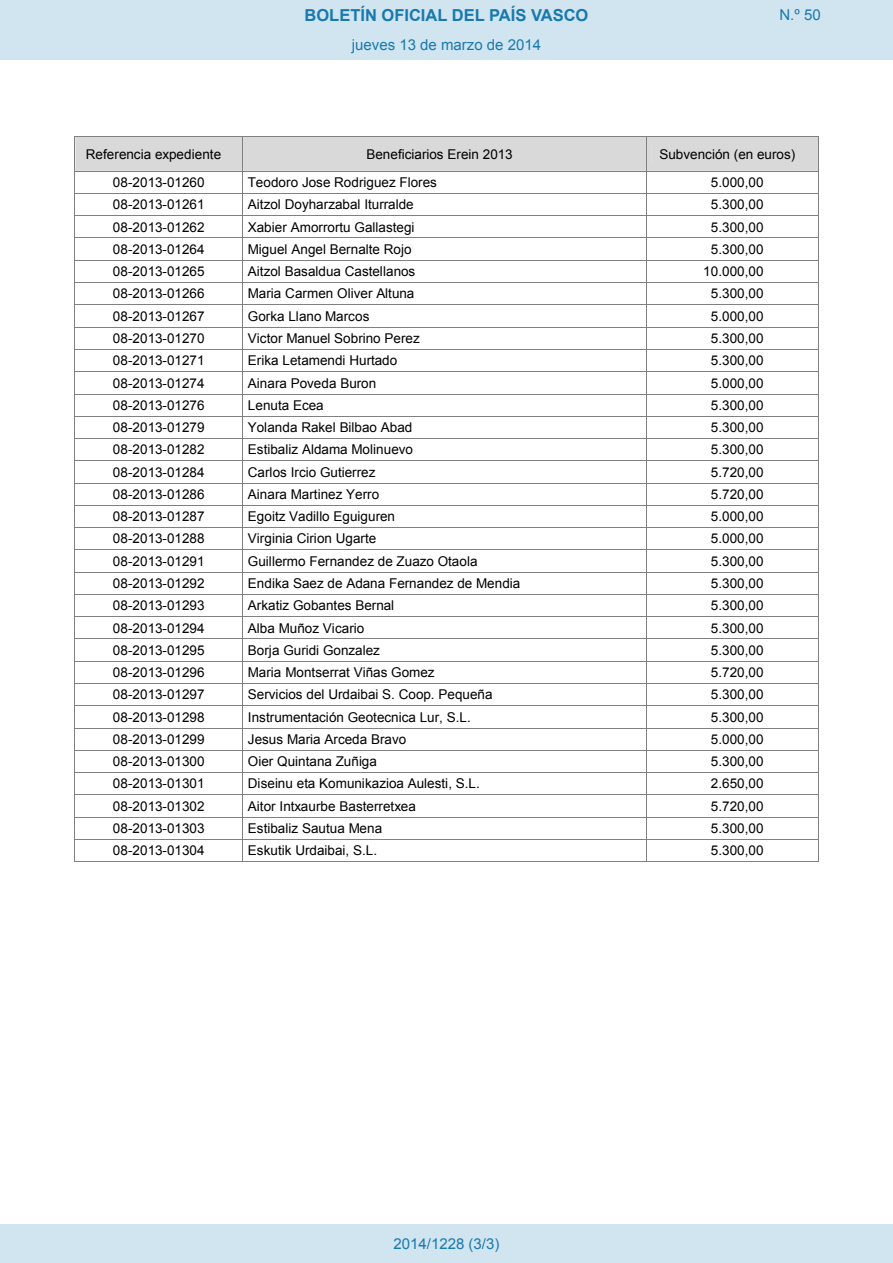
<style>
.page{position:relative;width:893px;height:1263px;background:#fff}
.page>*{position:absolute;margin:0;border:0;box-sizing:border-box;transform-origin:0 0}
.t1{font:700 16.5px "Arial";color:#1879ad}
.Paginacion_Centro{font:15px "Arial";color:#1879ad}
.t2{font:13.5px "Arial";letter-spacing:.005em;color:#000}
</style>
<div class="page">
<svg style="left:75px;top:136px;width:744px;height:726px"></svg>
<div style="left:0;top:0;width:893px;height:60px;background:#d0e5f0"></div>
<div style="left:0;top:1225px;width:893px;height:38px;background:#d0e5f0"></div>
<p class="t1" style="left:305px;top:4px;width:285px">BOLETÍN OFICIAL DEL PAÍS VASCO</p>
<p class="Paginacion_Centro" style="left:779px;top:5px;width:43px">N.º 50</p>
<p class="Paginacion_Centro" style="left:352px;top:35px;width:191px">jueves 13 de marzo de 2014</p>
<p class="t2" style="left:86px;top:145px;width:137px">Referencia expediente</p>
<p class="t2" style="left:366px;top:145px;width:148px">Beneficiarios Erein 2013</p>
<p class="t2" style="left:659px;top:145px;width:138px">Subvención (en euros)</p>
<p class="t2" style="left:113px;top:173px;width:93px">08-2013-01260</p>
<p class="t2" style="left:248px;top:173px;width:190px">Teodoro Jose Rodriguez Flores</p>
<p class="t2" style="left:711px;top:173px;width:54px">5.000,00</p>
<p class="t2" style="left:113px;top:196px;width:93px">08-2013-01261</p>
<p class="t2" style="left:248px;top:196px;width:167px">Aitzol Doyharzabal Iturralde</p>
<p class="t2" style="left:711px;top:196px;width:54px">5.300,00</p>
<p class="t2" style="left:113px;top:218px;width:93px">08-2013-01262</p>
<p class="t2" style="left:248px;top:218px;width:168px">Xabier Amorrortu Gallastegi</p>
<p class="t2" style="left:711px;top:218px;width:54px">5.300,00</p>
<p class="t2" style="left:113px;top:240px;width:93px">08-2013-01264</p>
<p class="t2" style="left:248px;top:240px;width:165px">Miguel Angel Bernalte Rojo</p>
<p class="t2" style="left:711px;top:240px;width:54px">5.300,00</p>
<p class="t2" style="left:113px;top:263px;width:93px">08-2013-01265</p>
<p class="t2" style="left:248px;top:263px;width:169px">Aitzol Basaldua Castellanos</p>
<p class="t2" style="left:703px;top:263px;width:62px">10.000,00</p>
<p class="t2" style="left:113px;top:285px;width:93px">08-2013-01266</p>
<p class="t2" style="left:248px;top:285px;width:168px">Maria Carmen Oliver Altuna</p>
<p class="t2" style="left:711px;top:285px;width:54px">5.300,00</p>
<p class="t2" style="left:113px;top:307px;width:93px">08-2013-01267</p>
<p class="t2" style="left:248px;top:307px;width:123px">Gorka Llano Marcos</p>
<p class="t2" style="left:711px;top:307px;width:54px">5.000,00</p>
<p class="t2" style="left:113px;top:329px;width:93px">08-2013-01270</p>
<p class="t2" style="left:248px;top:329px;width:173px">Victor Manuel Sobrino Perez</p>
<p class="t2" style="left:711px;top:329px;width:54px">5.300,00</p>
<p class="t2" style="left:113px;top:352px;width:93px">08-2013-01271</p>
<p class="t2" style="left:248px;top:352px;width:151px">Erika Letamendi Hurtado</p>
<p class="t2" style="left:711px;top:352px;width:54px">5.300,00</p>
<p class="t2" style="left:113px;top:374px;width:93px">08-2013-01274</p>
<p class="t2" style="left:248px;top:374px;width:130px">Ainara Poveda Buron</p>
<p class="t2" style="left:711px;top:374px;width:54px">5.000,00</p>
<p class="t2" style="left:113px;top:396px;width:93px">08-2013-01276</p>
<p class="t2" style="left:248px;top:396px;width:77px">Lenuta Ecea</p>
<p class="t2" style="left:711px;top:396px;width:54px">5.300,00</p>
<p class="t2" style="left:113px;top:419px;width:93px">08-2013-01279</p>
<p class="t2" style="left:248px;top:419px;width:166px">Yolanda Rakel Bilbao Abad</p>
<p class="t2" style="left:711px;top:419px;width:54px">5.300,00</p>
<p class="t2" style="left:113px;top:441px;width:93px">08-2013-01282</p>
<p class="t2" style="left:248px;top:441px;width:167px">Estibaliz Aldama Molinuevo</p>
<p class="t2" style="left:711px;top:441px;width:54px">5.300,00</p>
<p class="t2" style="left:113px;top:463px;width:93px">08-2013-01284</p>
<p class="t2" style="left:248px;top:463px;width:129px">Carlos Ircio Gutierrez</p>
<p class="t2" style="left:711px;top:463px;width:54px">5.720,00</p>
<p class="t2" style="left:113px;top:485px;width:93px">08-2013-01286</p>
<p class="t2" style="left:248px;top:485px;width:133px">Ainara Martinez Yerro</p>
<p class="t2" style="left:711px;top:485px;width:54px">5.720,00</p>
<p class="t2" style="left:113px;top:507px;width:93px">08-2013-01287</p>
<p class="t2" style="left:248px;top:507px;width:149px">Egoitz Vadillo Eguiguren</p>
<p class="t2" style="left:711px;top:507px;width:54px">5.000,00</p>
<p class="t2" style="left:113px;top:530px;width:93px">08-2013-01288</p>
<p class="t2" style="left:248px;top:530px;width:130px">Virginia Cirion Ugarte</p>
<p class="t2" style="left:711px;top:530px;width:54px">5.000,00</p>
<p class="t2" style="left:113px;top:552px;width:93px">08-2013-01291</p>
<p class="t2" style="left:248px;top:552px;width:231px">Guillermo Fernandez de Zuazo Otaola</p>
<p class="t2" style="left:711px;top:552px;width:54px">5.300,00</p>
<p class="t2" style="left:113px;top:574px;width:93px">08-2013-01292</p>
<p class="t2" style="left:248px;top:574px;width:274px">Endika Saez de Adana Fernandez de Mendia</p>
<p class="t2" style="left:711px;top:574px;width:54px">5.300,00</p>
<p class="t2" style="left:113px;top:597px;width:93px">08-2013-01293</p>
<p class="t2" style="left:248px;top:597px;width:148px">Arkatiz Gobantes Bernal</p>
<p class="t2" style="left:711px;top:597px;width:54px">5.300,00</p>
<p class="t2" style="left:113px;top:619px;width:93px">08-2013-01294</p>
<p class="t2" style="left:248px;top:619px;width:118px">Alba Muñoz Vicario</p>
<p class="t2" style="left:711px;top:619px;width:54px">5.300,00</p>
<p class="t2" style="left:113px;top:641px;width:93px">08-2013-01295</p>
<p class="t2" style="left:248px;top:641px;width:134px">Borja Guridi Gonzalez</p>
<p class="t2" style="left:711px;top:641px;width:54px">5.300,00</p>
<p class="t2" style="left:113px;top:663px;width:93px">08-2013-01296</p>
<p class="t2" style="left:248px;top:663px;width:188px">Maria Montserrat Viñas Gomez</p>
<p class="t2" style="left:711px;top:663px;width:54px">5.720,00</p>
<p class="t2" style="left:113px;top:686px;width:93px">08-2013-01297</p>
<p class="t2" style="left:248px;top:686px;width:246px">Servicios del Urdaibai S. Coop. Pequeña</p>
<p class="t2" style="left:711px;top:686px;width:54px">5.300,00</p>
<p class="t2" style="left:113px;top:708px;width:93px">08-2013-01298</p>
<p class="t2" style="left:248px;top:708px;width:224px">Instrumentación Geotecnica Lur, S.L.</p>
<p class="t2" style="left:711px;top:708px;width:54px">5.300,00</p>
<p class="t2" style="left:113px;top:730px;width:93px">08-2013-01299</p>
<p class="t2" style="left:248px;top:730px;width:160px">Jesus Maria Arceda Bravo</p>
<p class="t2" style="left:711px;top:730px;width:54px">5.000,00</p>
<p class="t2" style="left:113px;top:753px;width:93px">08-2013-01300</p>
<p class="t2" style="left:248px;top:753px;width:131px">Oier Quintana Zuñiga</p>
<p class="t2" style="left:711px;top:753px;width:54px">5.300,00</p>
<p class="t2" style="left:113px;top:775px;width:93px">08-2013-01301</p>
<p class="t2" style="left:248px;top:775px;width:233px">Diseinu eta Komunikazioa Aulesti, S.L.</p>
<p class="t2" style="left:711px;top:775px;width:54px">2.650,00</p>
<p class="t2" style="left:113px;top:797px;width:93px">08-2013-01302</p>
<p class="t2" style="left:248px;top:797px;width:169px">Aitor Intxaurbe Basterretxea</p>
<p class="t2" style="left:711px;top:797px;width:54px">5.720,00</p>
<p class="t2" style="left:113px;top:819px;width:93px">08-2013-01303</p>
<p class="t2" style="left:248px;top:819px;width:136px">Estibaliz Sautua Mena</p>
<p class="t2" style="left:711px;top:819px;width:54px">5.300,00</p>
<p class="t2" style="left:113px;top:842px;width:93px">08-2013-01304</p>
<p class="t2" style="left:248px;top:842px;width:131px">Eskutik Urdaibai, S.L.</p>
<p class="t2" style="left:711px;top:842px;width:54px">5.300,00</p>
<p class="Paginacion_Centro" style="left:393px;top:1234px;width:107px">2014/1228 (3/3)</p>
</div>
